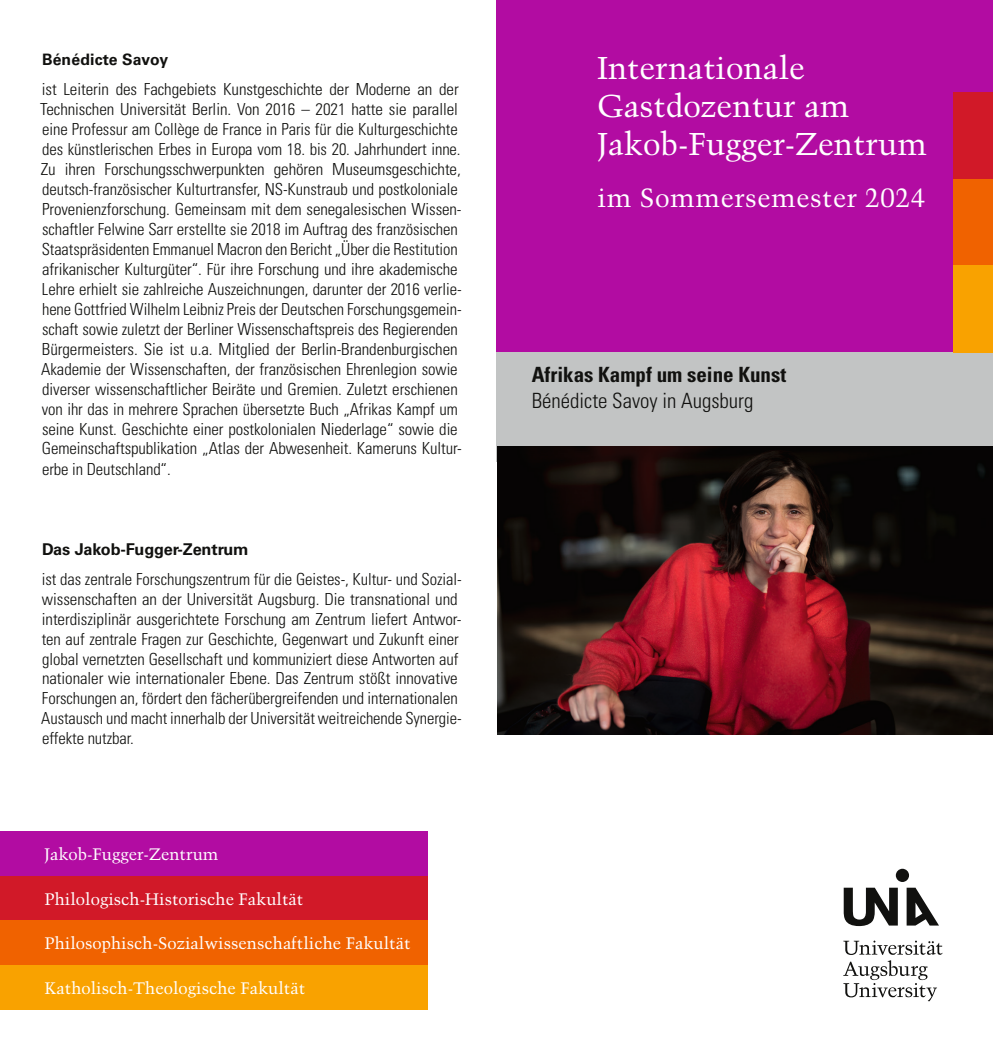
<style>
.page{position:relative;width:993px;height:1052px;background:#fff}
.page>*{position:absolute;margin:0;border:0;box-sizing:border-box;transform-origin:0 0}
.t1{font:31.5px/37.8px "Trump Mediaeval LT Std";color:#fff}
.t2{font:26.25px "Trump Mediaeval LT Std";letter-spacing:.02em;color:#fff}
.t3{font:700 condensed 21px "Univers LT Std";color:#11110f}
.t4{font:300 condensed 21px "Univers LT Std";color:#11110f}
.t5{font:300 condensed 16.62px/19.9px "Univers LT Std";letter-spacing:-.005em;color:#11110f}
.t6{font:16.62px "Trump Mediaeval LT Std";color:#fff}
.t7{font:700 16.28px "Univers LT Std";letter-spacing:-.005em;color:#11110f}
.t8{font:700 15.75px "Univers LT Std";letter-spacing:.01em;color:#11110f}
</style>
<div class="page">
<div style="left:497px;top:0;width:495px;height:353px;background:#b20ca2"></div>
<div style="left:497px;top:352px;width:495px;height:109px;background:#c2c4c4"></div>
<div style="left:953px;top:92px;width:39px;height:87px;background:#d11928"></div>
<div style="left:953px;top:179px;width:39px;height:86px;background:#f06200"></div>
<div style="left:953px;top:265px;width:39px;height:88px;background:#f9a200"></div>
<img style="left:497px;top:446px;width:495px;height:288px">
<svg style="left:843px;top:868px;width:95px;height:58px"></svg>
<svg style="left:843px;top:940px;width:99px;height:61px"></svg>
<div style="left:0;top:831px;width:427px;height:45px;background:#b20ca2"></div>
<div style="left:0;top:876px;width:427px;height:44px;background:#d11928"></div>
<div style="left:0;top:920px;width:427px;height:45px;background:#f06200"></div>
<div style="left:0;top:965px;width:427px;height:44px;background:#f9a200"></div>
<p class="t8" style="left:42px;top:51px;width:128px">Bénédicte Savoy</p>
<p class="t5" style="left:40px;top:79px;width:423px">ist Leiterin des Fachgebiets Kunstgeschichte der Moderne an der Technischen Universität Berlin. Von 2016 – 2021 hatte sie parallel eine Professur am Collège de France in Paris für die Kulturgeschichte des künstlerischen Erbes in Europa vom 18. bis 20. Jahrhundert inne.<br>Zu ihren Forschungsschwerpunkten gehören Museumsgeschichte, deutsch-französischer Kulturtransfer, NS-Kunstraub und postkoloniale Provenienzforschung. Gemeinsam mit dem senegalesischen Wissen&shy;schaftler Felwine Sarr erstellte sie 2018 im Auftrag des französischen Staatspräsidenten Emmanuel Macron den Bericht „Über die Restitution afrikanischer Kulturgüter“. Für ihre Forschung und ihre akademische Lehre erhielt sie zahlreiche Auszeichnungen, darunter der 2016 verlie&shy;hene Gottfried Wilhelm Leibniz Preis der Deutschen Forschungsgemein&shy;schaft sowie zuletzt der Berliner Wissenschaftspreis des Regierenden Bürgermeisters. Sie ist u.a. Mitglied der Berlin-Brandenburgischen Akademie der Wissenschaften, der französischen Ehrenlegion sowie diverser wissenschaftlicher Beiräte und Gremien. Zuletzt erschienen von ihr das in mehrere Sprachen übersetzte Buch „Afrikas Kampf um seine Kunst. Geschichte einer postkolonialen Niederlage“ sowie die Gemeinschaftspublikation „Atlas der Abwesenheit. Kameruns Kultur&shy;erbe in Deutschland“.</p>
<p class="t7" style="left:42px;top:539px;width:208px">Das Jakob-Fugger-Zentrum</p>
<p class="t5" style="left:41px;top:569px;width:422px">ist das zentrale Forschungszentrum für die Geistes-, Kultur- und Sozial&shy;wissenschaften an der Universität Augsburg. Die transnational und interdisziplinär ausgerichtete Forschung am Zentrum liefert Antwor&shy;ten auf zentrale Fragen zur Geschichte, Gegenwart und Zukunft einer global vernetzten Gesellschaft und kommuniziert diese Antworten auf nationaler wie internationaler Ebene. Das Zentrum stößt innovative Forschungen an, fördert den fächerübergreifenden und internationalen Austausch und macht innerhalb der Universität weitreichende Synergie&shy;effekte nutzbar.</p>
<p class="t6" style="left:45px;top:844px;width:175px">Jakob-Fugger-Zentrum</p>
<p class="t6" style="left:45px;top:888px;width:260px">Philologisch-Historische Fakultät</p>
<p class="t6" style="left:45px;top:933px;width:367px">Philosophisch-Sozialwissenschaftliche Fakultät</p>
<p class="t6" style="left:45px;top:978px;width:262px">Katholisch-Theologische Fakultät</p>
<h1 class="t1" style="left:597px;top:49px;width:331px">Internationale<br>Gastdozentur am<br>Jakob-Fugger-Zentrum</h1>
<h2 class="t2" style="left:597px;top:182px;width:329px">im Sommersemester 2024</h2>
<p class="t3" style="left:531px;top:362px;width:256px">Afrikas Kampf um seine Kunst</p>
<p class="t4" style="left:531px;top:387px;width:223px">Bénédicte Savoy in Augsburg</p>
</div>
